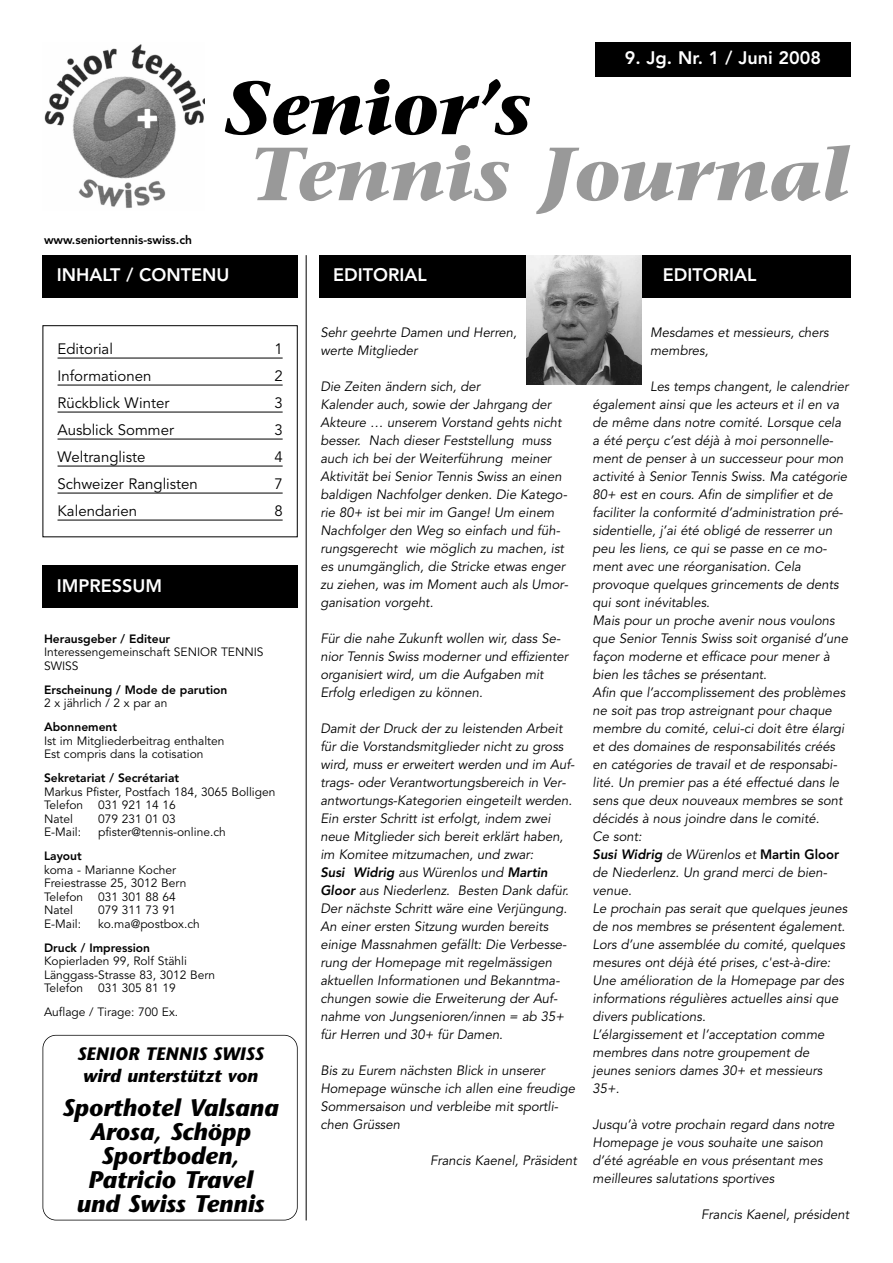
<style>
.page{position:relative;width:893px;height:1263px;background:#fff}
.page>*{position:absolute;margin:0;border:0;box-sizing:border-box;transform-origin:0 0}
.t1{font:italic 700 75px "Stone Serif";color:#999}
.t2{font:italic 700 75px "Stone Serif";color:#000}
.t3{font:italic 700 24px/24px "Stone Sans";color:#000;text-align:center}
.t4{font:800 18px "Avenir";color:#fff}
.t5{font:italic 700 18px/21.6px "Stone Sans";color:#000;text-align:center}
.t6{font:15px "Avenir";color:#000}
.t7{font:italic 13.5px/18px "Avenir";color:#000}
.t8{font:12px/13.5px "Avenir";color:#000}
.t9{font:800 12px "Avenir";color:#000}
.s1{font-weight:800}
.s2{font-weight:800;font-style:normal}
</style>
<div class="page">
<img style="left:44px;top:44px;width:160px;height:164px">
<div style="left:595px;top:43px;width:255px;height:34px;background:#000"></div>
<div style="left:43px;top:255px;width:255px;height:43px;background:#000"></div>
<div style="left:43px;top:566px;width:255px;height:42px;background:#000"></div>
<div style="left:319px;top:255px;width:255px;height:43px;background:#000"></div>
<div style="left:595px;top:255px;width:255px;height:43px;background:#000"></div>
<hr style="left:306px;top:255px;width:1px;height:965px;background:#000">
<hr style="left:58px;top:358px;width:225px;height:1px;background:#000">
<hr style="left:58px;top:385px;width:225px;height:1px;background:#000">
<hr style="left:58px;top:412px;width:225px;height:1px;background:#000">
<hr style="left:58px;top:439px;width:225px;height:1px;background:#000">
<hr style="left:58px;top:466px;width:225px;height:1px;background:#000">
<hr style="left:58px;top:493px;width:225px;height:1px;background:#000">
<hr style="left:58px;top:520px;width:225px;height:1px;background:#000">
<div style="left:43px;top:325px;width:255px;height:212px;border:1px solid #000"></div>
<div style="left:43px;top:1035px;width:255px;height:185px;border:2px solid #000;border-radius:14px"></div>
<img style="left:526px;top:255px;width:115px;height:129px">
<h3 class="t4" style="left:625px;top:51px;width:198px">9. Jg. Nr. 1 / Juni 2008</h3>
<p class="t9" style="left:44px;top:235px;width:149px">www.seniortennis-swiss.ch</p>
<h1 class="t2" style="left:225px;top:79px;width:308px">Senior’s</h1>
<h1 class="t1" style="left:249px;top:145px;width:601px">Tennis Journal</h1>
<h3 class="t4" style="left:57px;top:268px;width:174px">INHALT / CONTENU</h3>
<p class="t6" style="left:58px;top:342px;width:57px">Editorial</p>
<p class="t6" style="left:274px;top:342px;width:10px">1</p>
<p class="t6" style="left:58px;top:369px;width:95px">Informationen</p>
<p class="t6" style="left:274px;top:369px;width:10px">2</p>
<p class="t6" style="left:58px;top:396px;width:113px">Rückblick Winter</p>
<p class="t6" style="left:274px;top:396px;width:10px">3</p>
<p class="t6" style="left:58px;top:423px;width:118px">Ausblick Sommer</p>
<p class="t6" style="left:274px;top:423px;width:10px">3</p>
<p class="t6" style="left:58px;top:450px;width:89px">Weltrangliste</p>
<p class="t6" style="left:274px;top:450px;width:10px">4</p>
<p class="t6" style="left:58px;top:477px;width:142px">Schweizer Ranglisten</p>
<p class="t6" style="left:274px;top:477px;width:10px">7</p>
<p class="t6" style="left:58px;top:504px;width:81px">Kalendarien</p>
<p class="t6" style="left:274px;top:504px;width:10px">8</p>
<h3 class="t4" style="left:57px;top:578px;width:107px">IMPRESSUM</h3>
<p class="t9" style="left:44px;top:634px;width:128px">Herausgeber / Editeur</p>
<p class="t8" style="left:44px;top:646px;width:221px">Interessengemeinschaft SENIOR TENNIS<br>SWISS</p>
<p class="t9" style="left:44px;top:685px;width:185px">Erscheinung / Mode de parution</p>
<p class="t8" style="left:44px;top:697px;width:125px">2 x jährlich / 2 x par an</p>
<p class="t9" style="left:44px;top:722px;width:75px">Abonnement</p>
<p class="t8" style="left:44px;top:735px;width:182px">Ist im Mitgliederbeitrag enthalten<br>Est compris dans la cotisation</p>
<p class="t9" style="left:44px;top:773px;width:137px">Sekretariat / Secrétariat</p>
<p class="t8" style="left:44px;top:786px;width:233px">Markus Pfister, Postfach 184, 3065 Bolligen<br>Telefon 031 921 14 16<br>Natel</p>
<p class="t8" style="left:98px;top:813px;width:79px">079 231 01 03</p>
<p class="t8" style="left:44px;top:826px;width:39px">E-Mail:</p>
<p class="t8" style="left:98px;top:826px;width:129px">pfister@tennis-online.ch</p>
<p class="t9" style="left:44px;top:851px;width:39px">Layout</p>
<p class="t8" style="left:44px;top:864px;width:144px">koma - Marianne Kocher<br>Freiestrasse 25, 3012 Bern<br>Telefon 031 301 88 64<br>Natel</p>
<p class="t8" style="left:98px;top:904px;width:79px">079 311 73 91</p>
<p class="t8" style="left:44px;top:918px;width:39px">E-Mail:</p>
<p class="t8" style="left:98px;top:918px;width:103px">ko.ma@postbox.ch</p>
<p class="t9" style="left:44px;top:943px;width:108px">Druck / Impression</p>
<p class="t8" style="left:44px;top:955px;width:173px">Kopierladen 99, Rolf Stähli<br>Länggass-Strasse 83, 3012 Bern<br>Telefon 031 305 81 19</p>
<p class="t8" style="left:44px;top:1006px;width:136px">Auflage / Tirage: 700 Ex.</p>
<h3 class="t5" style="left:77px;top:1045px;width:188px">SENIOR TENNIS SWISS wird unterstützt von</h3>
<h2 class="t3" style="left:62px;top:1098px;width:218px">Sporthotel Valsana<br>Arosa, Schöpp<br>Sportboden,<br>Patricio Travel<br>und Swiss Tennis</h2>
<h3 class="t4" style="left:333px;top:268px;width:95px">EDITORIAL</h3>
<h3 class="t4" style="left:663px;top:268px;width:95px">EDITORIAL</h3>
<p class="t7" style="left:320px;top:324px;width:198px">Sehr geehrte Damen und Herren, werte Mitglieder</p>
<p class="t7" style="left:320px;top:378px;width:249px">Die Zeiten ändern sich, der<br>Kalender auch, sowie der Jahrgang der Akteure … unserem Vorstand gehts nicht besser. Nach dieser Feststellung muss auch ich bei der Weiterführung meiner Aktivität bei Senior Tennis Swiss an einen baldigen Nachfolger denken. Die Katego&shy;rie 80+ ist bei mir im Gange! Um einem Nachfolger den Weg so einfach und füh&shy;rungsgerecht wie möglich zu machen, ist es unumgänglich, die Stricke etwas enger zu ziehen, was im Moment auch als Umor&shy;ganisation vorgeht.</p>
<p class="t7" style="left:320px;top:630px;width:249px">Für die nahe Zukunft wollen wir, dass Se&shy;nior Tennis Swiss moderner und effizienter organisiert wird, um die Aufgaben mit Erfolg erledigen zu können.</p>
<p class="t7" style="left:320px;top:720px;width:256px">Damit der Druck der zu leistenden Arbeit für die Vorstandsmitglieder nicht zu gross wird, muss er erweitert werden und im Auf&shy;trags- oder Verantwortungsbereich in Ver&shy;antwortungs-Kategorien eingeteilt werden.<br>Ein erster Schritt ist erfolgt, indem zwei neue Mitglieder sich bereit erklärt haben, im Komitee mitzumachen, und zwar:<br><span class="s1">Susi Widrig</span> aus Würenlos und <span class="s1">Martin Gloor</span> aus Niederlenz. Besten Dank dafür.<br>Der nächste Schritt wäre eine Verjüngung.<br>An einer ersten Sitzung wurden bereits einige Massnahmen gefällt: Die Verbesse&shy;rung der Homepage mit regelmässigen aktuellen Informationen und Bekanntma&shy;chungen sowie die Erweiterung der Auf&shy;nahme von Jungsenioren/innen = ab 35+ für Herren und 30+ für Damen.</p>
<p class="t7" style="left:320px;top:1062px;width:256px">Bis zu Eurem nächsten Blick in unserer Homepage wünsche ich allen eine freudige Sommersaison und verbleibe mit sportli&shy;chen Grüssen</p>
<p class="t7" style="left:430px;top:1152px;width:148px">Francis Kaenel, Präsident</p>
<p class="t7" style="left:650px;top:324px;width:180px">Mesdames et messieurs, chers membres,</p>
<p class="t7" style="left:593px;top:378px;width:257px;text-indent:58px">Les temps changent, le calendrier également ainsi que les acteurs et il en va de même dans notre comité. Lorsque cela a été perçu c’est déjà à moi personnelle&shy;ment de penser à un successeur pour mon activité à Senior Tennis Swiss. Ma catégorie 80+ est en cours. Afin de simplifier et de faciliter la conformité d’administration pré&shy;sidentielle, j’ai été obligé de resserrer un peu les liens, ce qui se passe en ce mo&shy;ment avec une réorganisation. Cela provoque quelques grincements de dents qui sont inévitables.<br>Mais pour un proche avenir nous voulons que Senior Tennis Swiss soit organisé d’une façon moderne et efficace pour mener à bien les tâches se présentant.<br>Afin que l’accomplissement des problèmes ne soit pas trop astreignant pour chaque membre du comité, celui-ci doit être élargi et des domaines de responsabilités créés en catégories de travail et de responsabi&shy;lité. Un premier pas a été effectué dans le sens que deux nouveaux membres se sont décidés à nous joindre dans le comité.<br>Ce sont:<br><span class="s1">Susi Widrig</span> de Würenlos et <span class="s2">Martin Gloor </span>de Niederlenz. Un grand merci de bien&shy;venue.<br>Le prochain pas serait que quelques jeunes de nos membres se présentent également.<br>Lors d’une assemblée du comité, quelques mesures ont déjà été prises, c'est-à-dire:<br>Une amélioration de la Homepage par des informations régulières actuelles ainsi que divers publications.<br>L’élargissement et l’acceptation comme membres dans notre groupement de jeunes seniors dames 30+ et messieurs 35+.</p>
<p class="t7" style="left:593px;top:1116px;width:243px">Jusqu’à votre prochain regard dans notre Homepage je vous souhaite une saison d’été agréable en vous présentant mes meilleures salutations sportives</p>
<p class="t7" style="left:701px;top:1206px;width:149px">Francis Kaenel, président</p>
</div>
